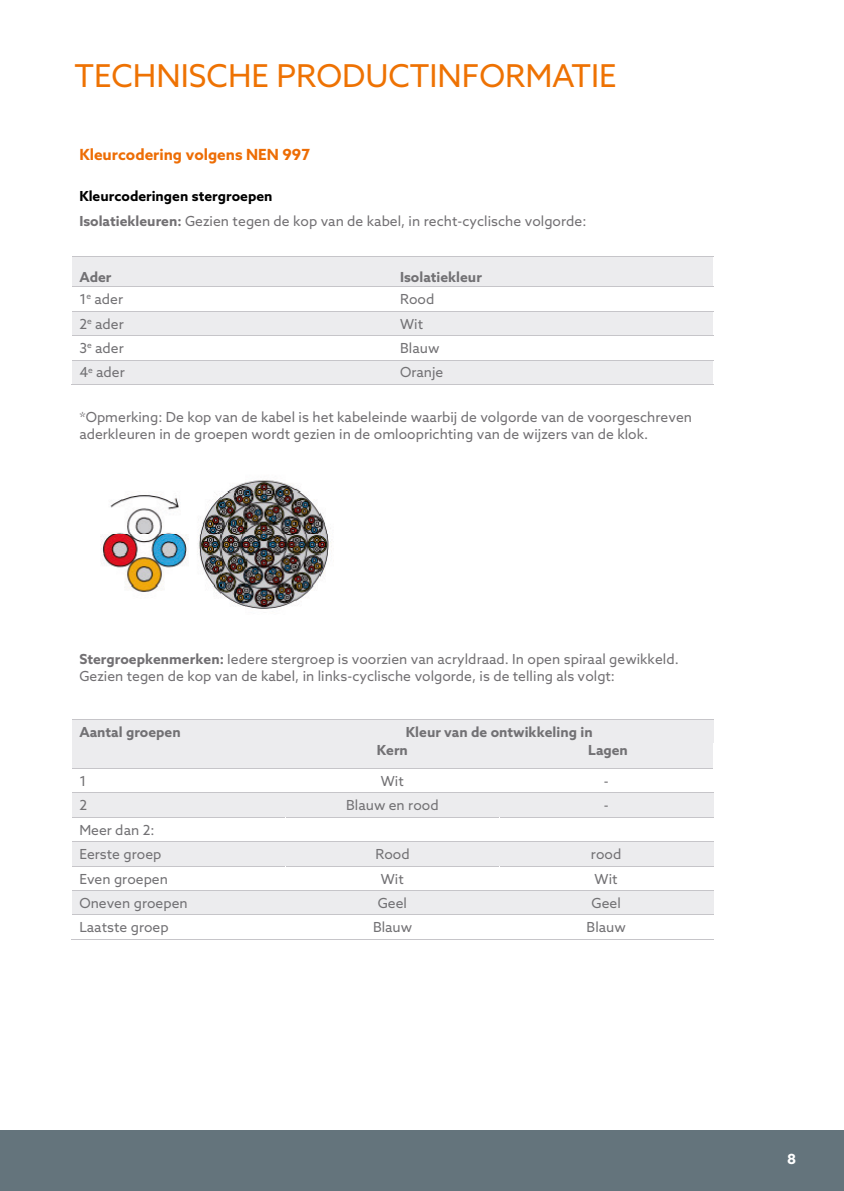
<style>
.page{position:relative;width:844px;height:1191px;background:#fff}
.page>*{position:absolute;margin:0;border:0;box-sizing:border-box;transform-origin:0 0}
.t1{font:31.5px "Azo Sans";color:#ee7203}
.t2{font:30.62px "Azo Sans";color:#ed6d05}
.t3{font:700 15.4px "Azo Sans";color:#ed6d05}
.t4{font:700 14px "Azo Sans";color:#fff}
.t5{font:13.83px/16.6px "Azo Sans";letter-spacing:.005em;color:#727073}
.t6{font:13.83px/24.3px "Azo Sans";letter-spacing:.005em;color:#727174}
.t7{font:700 13.83px/18.6px "Azo Sans";color:#727174}
.s1{font-weight:700;color:#000}
.s2{font-weight:700}
</style>
<div class="page">
<div style="left:0;top:1130px;width:843px;height:61px;background:#64747c"></div>
<div style="left:72px;top:256px;width:320px;height:30px;background:#ececee"></div>
<div style="left:392px;top:256px;width:321px;height:30px;background:#ececee"></div>
<hr style="left:72px;top:256px;width:320px;height:1px;background:#c6c5c9">
<hr style="left:393px;top:256px;width:320px;height:1px;background:#c6c5c9">
<hr style="left:72px;top:286px;width:320px;height:1px;background:#c6c5c9">
<hr style="left:393px;top:286px;width:320px;height:1px;background:#c6c5c9">
<div style="left:72px;top:311px;width:320px;height:24px;background:#ececee"></div>
<div style="left:392px;top:311px;width:321px;height:24px;background:#ececee"></div>
<hr style="left:72px;top:311px;width:320px;height:1px;background:#c6c5c9">
<hr style="left:393px;top:311px;width:320px;height:1px;background:#c6c5c9">
<hr style="left:72px;top:335px;width:320px;height:1px;background:#c6c5c9">
<hr style="left:393px;top:335px;width:320px;height:1px;background:#c6c5c9">
<div style="left:72px;top:360px;width:320px;height:24px;background:#ececee"></div>
<div style="left:392px;top:360px;width:321px;height:24px;background:#ececee"></div>
<hr style="left:72px;top:360px;width:320px;height:1px;background:#c6c5c9">
<hr style="left:393px;top:360px;width:320px;height:1px;background:#c6c5c9">
<hr style="left:71px;top:384px;width:321px;height:1px;background:#c6c5c9">
<hr style="left:392px;top:384px;width:321px;height:1px;background:#c6c5c9">
<div style="left:72px;top:719px;width:214px;height:24px;background:#ececee"></div>
<div style="left:286px;top:719px;width:427px;height:24px;background:#ececee"></div>
<hr style="left:72px;top:719px;width:214px;height:1px;background:#c6c5c9">
<hr style="left:286px;top:719px;width:427px;height:1px;background:#c6c5c9">
<div style="left:72px;top:743px;width:214px;height:25px;background:#ececee"></div>
<div style="left:286px;top:743px;width:213px;height:25px;background:#ececee"></div>
<div style="left:499px;top:743px;width:214px;height:25px;background:#ececee"></div>
<hr style="left:72px;top:768px;width:213px;height:1px;background:#c6c5c9">
<hr style="left:287px;top:768px;width:212px;height:1px;background:#c6c5c9">
<hr style="left:500px;top:768px;width:213px;height:1px;background:#c6c5c9">
<div style="left:72px;top:793px;width:213px;height:24px;background:#ececee"></div>
<div style="left:286px;top:793px;width:213px;height:24px;background:#ececee"></div>
<div style="left:499px;top:793px;width:214px;height:24px;background:#ececee"></div>
<hr style="left:72px;top:792px;width:213px;height:1px;background:#c6c5c9">
<hr style="left:286px;top:792px;width:213px;height:1px;background:#c6c5c9">
<hr style="left:499px;top:792px;width:214px;height:1px;background:#c6c5c9">
<hr style="left:72px;top:817px;width:213px;height:1px;background:#c6c5c9">
<hr style="left:286px;top:817px;width:213px;height:1px;background:#c6c5c9">
<hr style="left:499px;top:817px;width:214px;height:1px;background:#c6c5c9">
<div style="left:72px;top:842px;width:213px;height:23px;background:#ececee"></div>
<div style="left:286px;top:842px;width:213px;height:23px;background:#ececee"></div>
<div style="left:499px;top:842px;width:214px;height:23px;background:#ececee"></div>
<hr style="left:72px;top:841px;width:213px;height:1px;background:#c6c5c9">
<hr style="left:286px;top:841px;width:213px;height:1px;background:#c6c5c9">
<hr style="left:499px;top:841px;width:214px;height:1px;background:#c6c5c9">
<hr style="left:72px;top:865px;width:213px;height:1px;background:#c6c5c9">
<hr style="left:286px;top:865px;width:213px;height:1px;background:#c6c5c9">
<hr style="left:499px;top:865px;width:214px;height:1px;background:#c6c5c9">
<div style="left:72px;top:890px;width:213px;height:24px;background:#ececee"></div>
<div style="left:286px;top:890px;width:213px;height:24px;background:#ececee"></div>
<div style="left:499px;top:890px;width:214px;height:24px;background:#ececee"></div>
<hr style="left:72px;top:890px;width:213px;height:1px;background:#c6c5c9">
<hr style="left:286px;top:890px;width:213px;height:1px;background:#c6c5c9">
<hr style="left:499px;top:890px;width:214px;height:1px;background:#c6c5c9">
<hr style="left:72px;top:914px;width:213px;height:1px;background:#c6c5c9">
<hr style="left:286px;top:914px;width:213px;height:1px;background:#c6c5c9">
<hr style="left:499px;top:914px;width:214px;height:1px;background:#c6c5c9">
<hr style="left:71px;top:938px;width:214px;height:1px;background:#c6c5c9">
<svg style="left:285px;top:768px;width:2px;height:147px"></svg>
<hr style="left:286px;top:938px;width:213px;height:1px;background:#c6c5c9">
<hr style="left:499px;top:938px;width:214px;height:1px;background:#c6c5c9">
<img style="left:100px;top:480px;width:231px;height:129px">
<h2 class="t2" style="left:79px;top:55px;width:281px">ADERCODERINGEN</h2>
<h1 class="t1" style="left:74px;top:55px;width:543px">TECHNISCHE PRODUCTINFORMATIE</h1>
<p class="t3" style="left:79px;top:144px;width:232px">Kleurcodering volgens NEN 997</p>
<p class="t5" style="left:79px;top:183px;width:508px;line-height:25px"><span class="s1">Kleurcoderingen stergroepen<br></span><span class="s2">Isolatiekleuren:</span> Gezien tegen de kop van de kabel, in recht-cyclische volgorde:</p>
<p class="t7" style="left:79px;top:267px;width:34px">Ader</p>
<p class="t7" style="left:400px;top:267px;width:83px">Isolatiekleur</p>
<p class="t6" style="left:79px;top:287px;width:45px">1<sup>e</sup> ader</p>
<p class="t6" style="left:400px;top:287px;width:36px">Rood</p>
<p class="t6" style="left:79px;top:311px;width:46px">2<sup>e</sup> ader</p>
<p class="t6" style="left:400px;top:311px;width:24px">Wit</p>
<p class="t6" style="left:79px;top:336px;width:46px">3<sup>e</sup> ader</p>
<p class="t6" style="left:400px;top:336px;width:41px">Blauw</p>
<p class="t6" style="left:79px;top:360px;width:47px">4<sup>e</sup> ader</p>
<p class="t6" style="left:400px;top:360px;width:45px">Oranje</p>
<p class="t5" style="left:79px;top:408px;width:614px">*Opmerking: De kop van de kabel is het kabeleinde waarbij de volgorde van de voorgeschreven aderkleuren in de groepen wordt gezien in de omlooprichting van de wijzers van de klok.</p>
<p class="t5" style="left:79px;top:650px;width:600px"><span class="s2">Stergroepkenmerken:</span> Iedere stergroep is voorzien van acryldraad. In open spiraal gewikkeld.<br>Gezien tegen de kop van de kabel, in links-cyclische volgorde, is de telling als volgt:</p>
<p class="t7" style="left:79px;top:722px;width:103px">Aantal groepen</p>
<p class="t7" style="left:377px;top:722px;width:217px;text-indent:29px">Kleur van de ontwikkeling in<br>Kern</p>
<p class="t7" style="left:588px;top:740px;width:41px">Lagen</p>
<p class="t6" style="left:79px;top:769px;width:9px">1</p>
<p class="t6" style="left:381px;top:769px;width:24px">W ti</p>
<p class="t6" style="left:603px;top:769px;width:6px">-</p>
<p class="t6" style="left:79px;top:793px;width:9px">2</p>
<p class="t6" style="left:346px;top:793px;width:94px">Blauw en rood</p>
<p class="t6" style="left:603px;top:793px;width:6px">-</p>
<p class="t6" style="left:79px;top:817px;width:84px">Meer dan 2:<br>Eerste groep</p>
<p class="t6" style="left:375px;top:842px;width:36px">Rood</p>
<p class="t6" style="left:591px;top:842px;width:32px">rood</p>
<p class="t6" style="left:79px;top:866px;width:90px">o r gnevE nepe</p>
<p class="t6" style="left:381px;top:866px;width:24px">W ti</p>
<p class="t6" style="left:594px;top:866px;width:24px">W ti</p>
<p class="t6" style="left:79px;top:890px;width:110px">Oneven groepen</p>
<p class="t6" style="left:377px;top:890px;width:31px">Geel</p>
<p class="t6" style="left:591px;top:890px;width:31px">Geel</p>
<p class="t6" style="left:79px;top:915px;width:91px">getstaaL or pe</p>
<p class="t6" style="left:373px;top:915px;width:41px">Blauw</p>
<p class="t6" style="left:586px;top:915px;width:41px">B wua l</p>
<p class="t4" style="left:787px;top:1149px;width:11px">8</p>
</div>
